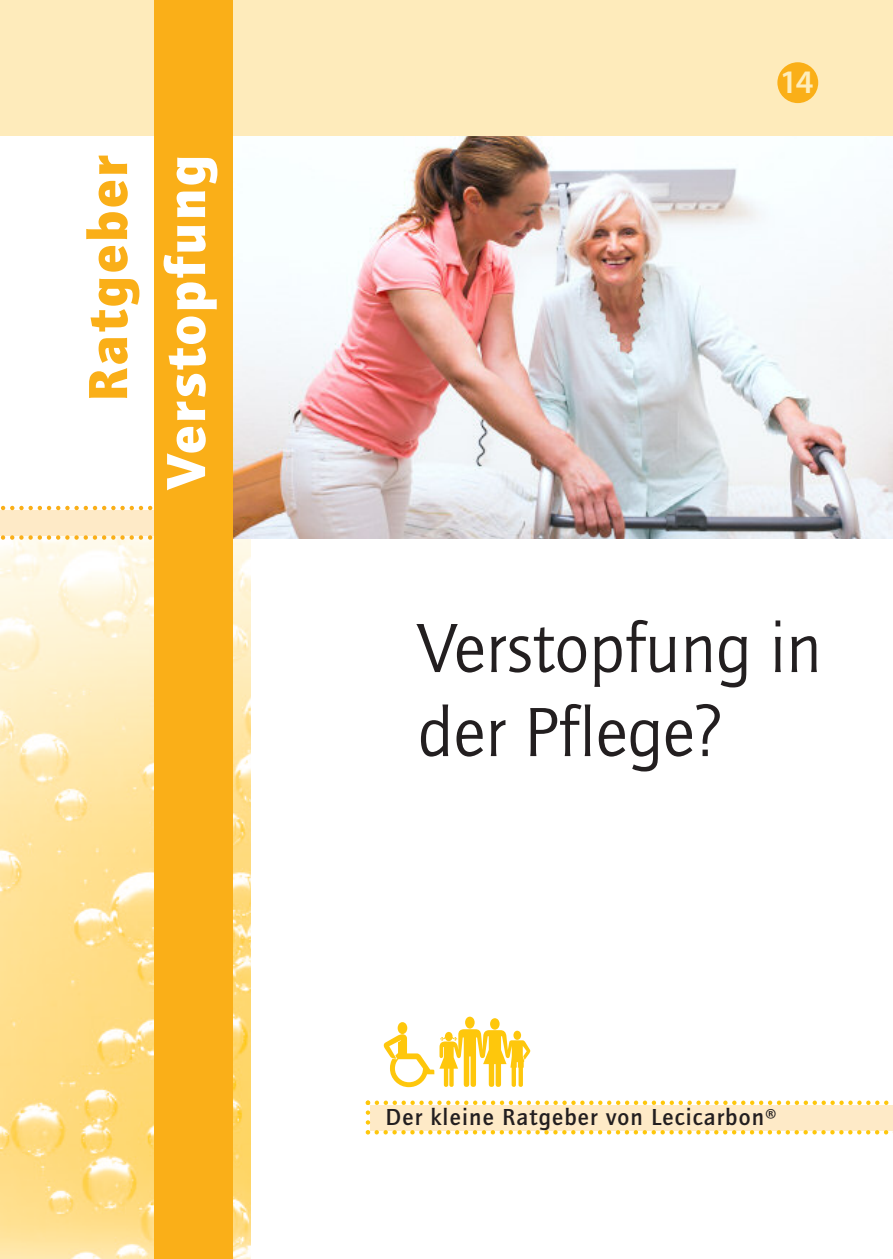
<style>
.page{position:relative;width:893px;height:1259px;background:#fff}
.page>*{position:absolute;margin:0;border:0;box-sizing:border-box;transform-origin:0 0}
.t1{font:72px/84px "Quay Sans";color:#231f20}
.t2{font:900 57px "Quay Sans";letter-spacing:.05em;color:#fff}
.t3{font:900 57px "Quay Sans";letter-spacing:.05em;color:#faaf18}
.t4{font:600 33px "Myriad Pro";color:#feedbb}
.t5{font:500 24px "Quay Sans";letter-spacing:.05em;color:#231f20}
</style>
<div class="page">
<img style="left:0;top:505px;width:251px;height:754px">
<svg style="left:0;top:506px;width:154px;height:34px"></svg>
<div style="left:0;top:0;width:893px;height:136px;background:#feebbb"></div>
<img style="left:232px;top:136px;width:661px;height:403px">
<div style="left:154px;top:0;width:78px;height:1259px;background:#faaf18"></div>
<svg style="left:384px;top:1016px;width:146px;height:71px"></svg>
<svg style="left:366px;top:1100px;width:527px;height:34px"></svg>
<div style="left:777px;top:62px;width:41px;height:41px;background:#faaf18;border-radius:50%"></div>
<h2 class="t3" style="left:74px;top:401px;width:248px;rotate:-90deg">Ratgeber</h2>
<h2 class="t2" style="left:152px;top:489px;width:336px;rotate:-90deg">Verstopfung</h2>
<h3 class="t4" style="left:780px;top:70px;width:35px">14</h3>
<h1 class="t1" style="left:418px;top:605px;width:405px">Verstopfung in der Pflege?</h1>
<p class="t5" style="left:386px;top:1103px;width:393px">Der kleine Ratgeber von Lecicarbon®</p>
</div>
